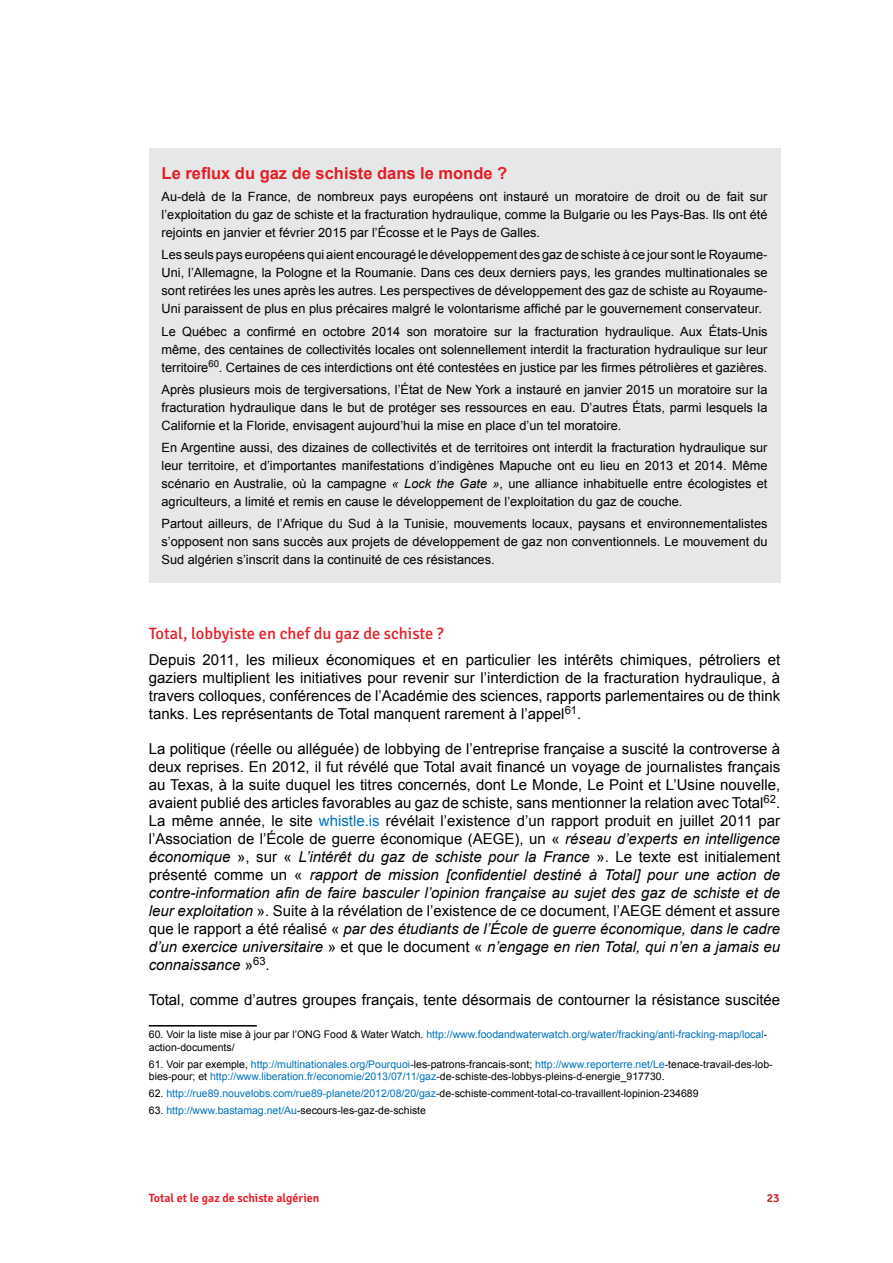
<style>
.page{position:relative;width:893px;height:1263px;background:#fff}
.page>*{position:absolute;margin:0;border:0;box-sizing:border-box;transform-origin:0 0}
.t1{font:16.5px "Signika";color:#e31e25}
.t2{font:700 16.5px "Arial";color:#e31e25}
.t3{font:15px/18px "Arial";color:#000;text-align:justify}
.t4{font:12.75px/18px "Arial";color:#000;text-align:justify}
.t5{font:600 12px "Signika";color:#e31e25}
.t6{font:600 12px "Signika";color:#c61d23}
.t7{font:10.5px/12.6px "Arial";color:#000}
.t8{font:10.5px/12.6px "Arial";color:#0072bc}
.s1{font-style:italic}
.s2{color:#0072bc}
.s3{color:#000}
</style>
<div class="page">
<div style="left:149px;top:149px;width:631px;height:434px;background:#e6e7e8"></div>
<hr style="left:149px;top:1025px;width:108px;height:1px;background:#000">
<p class="t2" style="left:162px;top:161px;width:347px">Le reflux du gaz de schiste dans le monde ?</p>
<p class="t4" style="left:162px;top:188px;width:607px">Au-delà de la France, de nombreux pays européens ont instauré un moratoire de droit ou de fait sur l’exploitation du gaz de schiste et la fracturation hydraulique, comme la Bulgarie ou les Pays-Bas. Ils ont été rejoints en janvier et février 2015 par l’Écosse et le Pays de Galles.</p>
<p class="t4" style="left:162px;top:246px;width:607px">Les seuls pays européens qui aient encouragé le développement des gaz de schiste à ce jour sont le Royaume-Uni, l’Allemagne, la Pologne et la Roumanie. Dans ces deux derniers pays, les grandes multinationales se sont retirées les unes après les autres. Les perspectives de développement des gaz de schiste au Royaume-Uni paraissent de plus en plus précaires malgré le volontarisme affiché par le gouvernement conservateur.</p>
<p class="t4" style="left:162px;top:322px;width:607px">Le Québec a confirmé en octobre 2014 son moratoire sur la fracturation hydraulique. Aux États-Unis même, des centaines de collectivités locales ont solennellement interdit la fracturation hydraulique sur leur territoire<sup>60</sup>. Certaines de ces interdictions ont été contestées en justice par les firmes pétrolières et gazières.</p>
<p class="t4" style="left:162px;top:380px;width:607px">Après plusieurs mois de tergiversations, l’État de New York a instauré en janvier 2015 un moratoire sur la fracturation hydraulique dans le but de protéger ses ressources en eau. D’autres États, parmi lesquels la Californie et la Floride, envisagent aujourd’hui la mise en place d’un tel moratoire.</p>
<p class="t4" style="left:162px;top:439px;width:607px">En Argentine aussi, des dizaines de collectivités et de territoires ont interdit la fracturation hydraulique sur leur territoire, et d’importantes manifestations d’indigènes Mapuche ont eu lieu en 2013 et 2014. Même scénario en Australie, où la campagne <span class="s1">« Lock the Gate »</span>, une alliance inhabituelle entre écologistes et agriculteurs, a limité et remis en cause le développement de l’exploitation du gaz de couche.</p>
<p class="t4" style="left:162px;top:515px;width:607px">Partout ailleurs, de l’Afrique du Sud à la Tunisie, mouvements locaux, paysans et environnementalistes s’opposent non sans succès aux projets de développement de gaz non conventionnels. Le mouvement du Sud algérien s’inscrit dans la continuité de ces résistances.</p>
<p class="t1" style="left:149px;top:624px;width:296px">Total, lobbyiste en chef du gaz de schiste ?</p>
<p class="t3" style="left:149px;top:651px;width:633px">Depuis 2011, les milieux économiques et en particulier les intérêts chimiques, pétroliers et gaziers multiplient les initiatives pour revenir sur l’interdiction de la fracturation hydraulique, à travers colloques, conférences de l’Académie des sciences, rapports parlementaires ou de think tanks. Les représentants de Total manquent rarement à l’appel<sup>61</sup>.</p>
<p class="t3" style="left:149px;top:740px;width:633px">La politique (réelle ou alléguée) de lobbying de l’entreprise française a suscité la controverse à deux reprises. En 2012, il fut révélé que Total avait financé un voyage de journalistes français au Texas, à la suite duquel les titres concernés, dont Le Monde, Le Point et L’Usine nouvelle, avaient publié des articles favorables au gaz de schiste, sans mentionner la relation avec Total<sup>62</sup>.<br>La même année, le site <span class="s2">whistle.is</span> révélait l’existence d’un rapport produit en juillet 2011 par l’Association de l’École de guerre économique (AEGE), un « <span class="s1">réseau d’experts en intelligence économique</span> », sur « <span class="s1">L’intérêt du gaz de schiste pour la France</span> ». Le texte est initialement présenté comme un « <span class="s1">rapport de mission [confidentiel destiné à Total] pour une action de contre-information afin de faire basculer l’opinion française au sujet des gaz de schiste et de leur exploitation</span> ». Suite à la révélation de l’existence de ce document, l’AEGE dément et assure que le rapport a été réalisé « <span class="s1">par des étudiants de l’École de guerre économique, dans le cadre d’un exercice universitaire</span> » et que le document « <span class="s1">n’engage en rien Total, qui n’en a jamais eu connaissance</span> »<sup>63</sup>.</p>
<p class="t3" style="left:149px;top:991px;width:633px">Total, comme d’autres groupes français, tente désormais de contourner la résistance suscitée</p>
<p class="t8" style="left:149px;top:1028px;width:620px"><span class="s3">60. Voir la liste mise à jour par l’ONG Food &amp; Water Watch.</span> http://www.foodandwaterwatch.org/water/fracking/anti-fracking-map/local&shy;<span class="s3">action-documents/</span></p>
<p class="t7" style="left:149px;top:1058px;width:625px">61. Voir par exemple, <span class="s2">http://multinationales.org/Pourquoi</span>-les-patrons-francais-sont; <span class="s2">http://www.reporterre.net/Le</span>-tenace-travail-des-lob&shy;bies-pour; et <span class="s2">http://www.liberation.fr/economie/2013/07/11/gaz</span>-de-schiste-des-lobbys-pleins-d-energie_917730.</p>
<p class="t7" style="left:149px;top:1087px;width:551px">62. <span class="s2">http://rue89.nouvelobs.com/rue89-planete/2012/08/20/gaz</span>-de-schiste-comment-total-co-travaillent-lopinion-234689</p>
<p class="t7" style="left:149px;top:1104px;width:279px">63. <span class="s2">http://www.bastamag.net/Au</span>-secours-les-gaz-de-schiste</p>
<p class="t5" style="left:149px;top:1191px;width:172px">Total et le gaz de schiste algérien</p>
<p class="t6" style="left:767px;top:1191px;width:14px">23</p>
</div>
